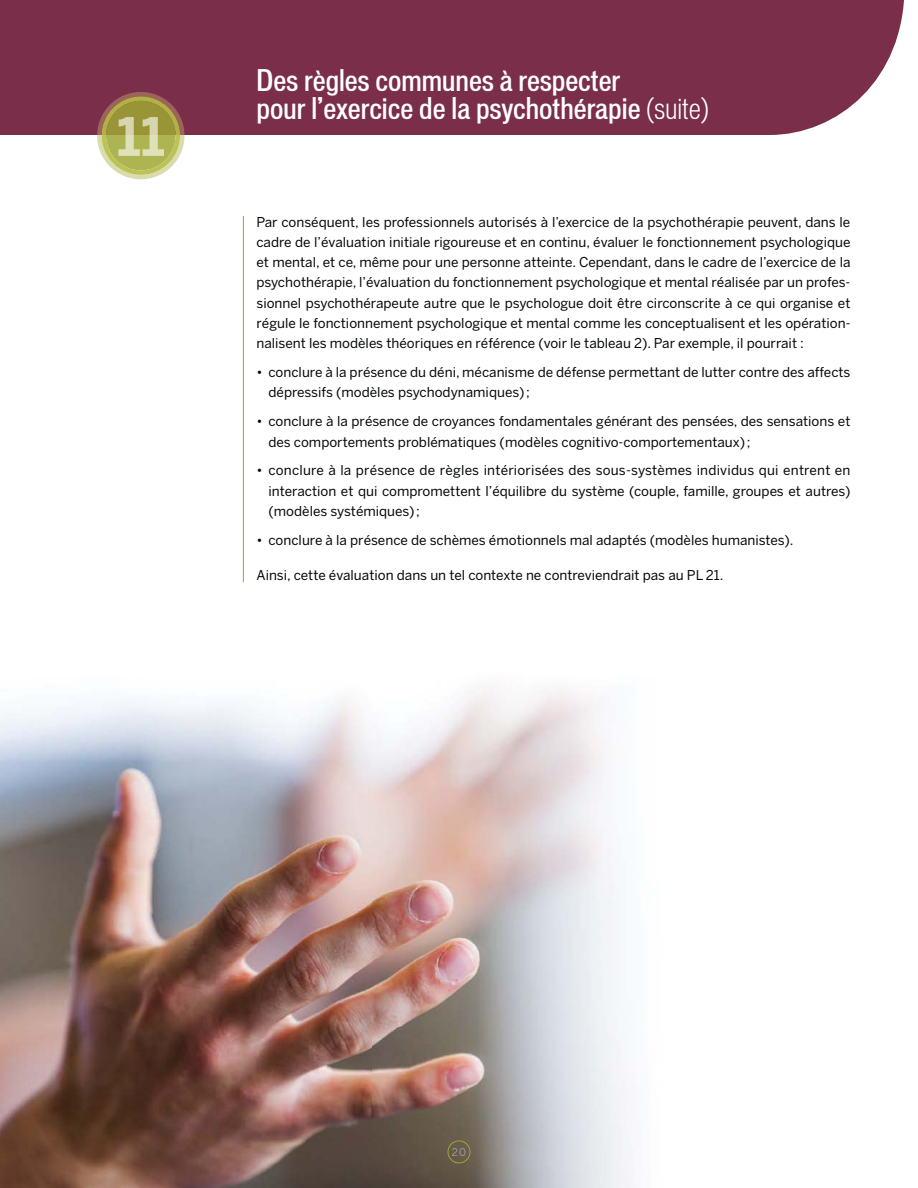
<style>
.page{position:relative;width:918px;height:1188px;background:#fff}
.page>*{position:absolute;margin:0;border:0;box-sizing:border-box;transform-origin:0 0}
.t1{font:700 52.5px "Benton Sans";color:#dee1ba}
.t2{font:500 condensed 28.5px/28.5px "Vonnes";color:#fff}
.t3{font:13.5px/20.2px "Benton Sans";color:#040809;text-align:justify}
.t4{font:10.5px "Benton Sans";color:#a8aaac}
.s1{font-weight:100}
</style>
<div class="page">
<img style="left:0;top:689px;width:633px;height:499px">
<div style="left:448px;top:1140px;width:22px;height:23px;border:1px solid #9ea638;border-radius:50%"></div>
<div style="left:0;top:0;width:904px;height:135px;background:#7a2e4a"></div>
<svg style="left:97px;top:92px;width:88px;height:87px;background:#b2a26e"></svg>
<div style="left:118px;top:135px;width:46px;height:21px;background:#adb452"></div>
<div style="left:118px;top:117px;width:46px;height:18px;background:#999537"></div>
<hr style="left:243px;top:216px;width:1px;height:366px;background:#9ea638">
<h1 class="t1" style="left:117px;top:117px;width:50px">11</h1>
<h2 class="t2" style="left:257px;top:68px;width:454px">Des règles communes à respecter<br>pour l’exercice de la psychothérapie <span class="s1">(suite)</span></h2>
<p class="t3" style="left:257px;top:213px;width:596px">Par conséquent, les professionnels autorisés à l’exercice de la psychothérapie peuvent, dans le cadre de l’évaluation initiale rigoureuse et en continu, évaluer le fonctionnement psychologique et mental, et ce, même pour une personne atteinte. Cependant, dans le cadre de l’exercice de la psychothérapie, l’évaluation du fonctionnement psychologique et mental réalisée par un profes&shy;sionnel psychothérapeute autre que le psychologue doit être circonscrite à ce qui organise et régule le fonctionnement psychologique et mental comme les conceptualisent et les opération&shy;nalisent les modèles théoriques en référence (voir le tableau 2). Par exemple, il pourrait :</p>
<p class="t3" style="left:269px;top:363px;width:583px;text-indent:-12px">• conclure à la présence du déni, mécanisme de défense permettant de lutter contre des affects dépressifs (modèles psychodynamiques) ;</p>
<p class="t3" style="left:269px;top:413px;width:583px;text-indent:-12px">• conclure à la présence de croyances fondamentales générant des pensées, des sensations et des comportements problématiques (modèles cognitivo-comportementaux) ;</p>
<p class="t3" style="left:269px;top:462px;width:584px;text-indent:-12px">• conclure à la présence de règles intériorisées des sous-systèmes individus qui entrent en interaction et qui compromettent l’équilibre du système (couple, famille, groupes et autres) (modèles systémiques) ;</p>
<p class="t3" style="left:257px;top:531px;width:539px">• conclure à la présence de schèmes émotionnels mal adaptés (modèles humanistes).</p>
<p class="t3" style="left:257px;top:566px;width:469px">Ainsi, cette évaluation dans un tel contexte ne contreviendrait pas au PL 21.</p>
<p class="t4" style="left:452px;top:1148px;width:16px">20</p>
</div>
